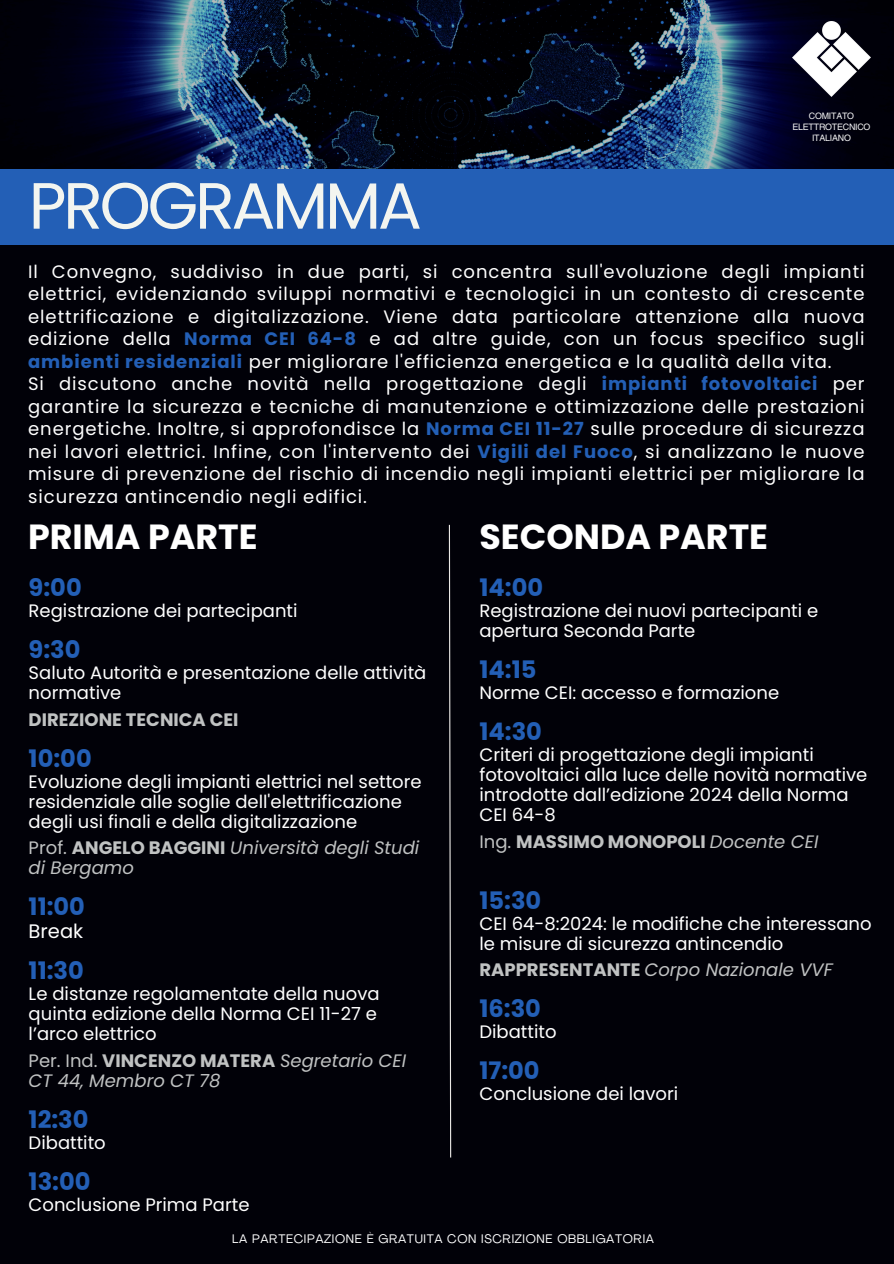
<style>
.page{position:relative;width:894px;height:1264px;background:#fff}
.page>*{position:absolute;margin:0;border:0;box-sizing:border-box;transform-origin:0 0}
.t1{font:65.25px "Poppins";letter-spacing:-.05em;color:#f3f5f0}
.t2{font:700 34.8px "Poppins";color:#fff}
.t3{font:700 24.15px "Poppins";color:#235fb6}
.t4{font:700 24px "Poppins";color:#235fb6}
.t5{font:19.5px "Poppins";color:#fff}
.t6{font:18px/22.5px "Poppins";letter-spacing:.05em;color:#fff}
.t7{font:18px/20px "Poppins";color:#fff}
.t8{font:italic 18px/20px "Poppins";color:#c0c2c2}
.t9{font:700 18px "Poppins";color:#c0c2c2}
.t10{font:12.3px "Agrandir";letter-spacing:.055em;color:#fff}
.t11{font:8.85px/11.1px "Helvetica LT Pro";letter-spacing:-.025em;color:#f1f1f1;text-align:center}
.s1{font-weight:700;color:#235fb6}
.s2{font-style:normal}
.s3{font-weight:700;font-style:normal}
.s4{font-weight:400}
.s5{font-weight:400;font-style:italic}
</style>
<div class="page">
<div style="left:0;top:0;width:893px;height:1263px;background:#010108"></div>
<img style="left:0;top:0;width:893px;height:170px">
<div style="left:0;top:170px;width:893px;height:75px;background:#235fb6"></div>
<svg style="left:448px;top:524px;width:3px;height:634px"></svg>
<img style="left:792px;top:22px;width:78px;height:75px">
<h5 class="t1" style="left:29px;top:160px;width:394px">PROGRAMMA</h5>
<h5 class="t11" style="left:792px;top:111px;width:80px">COMITATO<br>ELETTROTECNICO<br>ITALIANO</h5>
<h5 class="t6" style="left:28px;top:260px;width:837px">Il Convegno, suddiviso in due parti, si concentra sull'evoluzione degli impianti elettrici, evidenziando sviluppi normativi e tecnologici in un contesto di crescente elettrificazione e digitalizzazione. Viene data particolare attenzione alla nuova edizione della <span class="s1">Norma CEI 64-8</span> e ad altre guide, con un focus specifico sugli <span class="s1">ambienti residenziali</span> per migliorare l'efficienza energetica e la qualità della vita.<br>Si discutono anche novità nella progettazione degli <span class="s1">impianti fotovoltaici</span> per garantire la sicurezza e tecniche di manutenzione e ottimizzazione delle prestazioni energetiche. Inoltre, si approfondisce la <span class="s1">Norma CEI 11-27</span> sulle procedure di sicurezza nei lavori elettrici. Infine, con l'intervento dei <span class="s1">Vigili del Fuoco</span>, si analizzano le nuove misure di prevenzione del rischio di incendio negli impianti elettrici per migliorare la sicurezza antincendio negli edifici.</h5>
<h5 class="t2" style="left:28px;top:513px;width:231px">PRIMA PARTE</h5>
<h4 class="t2" style="left:479px;top:513px;width:290px">SECONDA PARTE</h4>
<p class="t3" style="left:29px;top:571px;width:55px">9:00</p>
<p class="t7" style="left:29px;top:601px;width:270px">Registrazione dei partecipanti</p>
<p class="t3" style="left:29px;top:633px;width:53px">9:30</p>
<p class="t7" style="left:29px;top:663px;width:399px">Saluto Autorità e presentazione delle attività normative</p>
<p class="t9" style="left:29px;top:706px;width:211px">DIREZIONE TECNICA CEI</p>
<h1 class="t3" style="left:29px;top:741px;width:65px">10:00</h1>
<h1 class="t7" style="left:29px;top:771px;width:394px">Evoluzione degli impianti elettrici nel settore residenziale alle soglie dell'elettrificazione degli usi finali e della digitalizzazione</h1>
<h5 class="t8" style="left:29px;top:838px;width:392px"><span class="s2">Prof.</span> <span class="s3">ANGELO BAGGINI</span> Università degli Studi di Bergamo</h5>
<h2 class="t4" style="left:29px;top:889px;width:58px">11:00</h2>
<h2 class="t5" style="left:29px;top:917px;width:56px">Break</h2>
<h2 class="t3" style="left:29px;top:954px;width:57px">11:30</h2>
<h2 class="t7" style="left:29px;top:984px;width:352px">Le distanze regolamentate della nuova quinta edizione della Norma CEI 11-27 e l’arco elettrico</h2>
<p class="t8" style="left:29px;top:1050px;width:379px"><span class="s2">Per. Ind.</span> <span class="s3">VINCENZO MATERA</span> Segretario CEI<br>CT 44, Membro CT 78</p>
<h5 class="t3" style="left:29px;top:1102px;width:61px">12:30</h5>
<h5 class="t7" style="left:29px;top:1132px;width:79px">Dibattito</h5>
<h5 class="t3" style="left:29px;top:1164px;width:63px">13:00</h5>
<h5 class="t7" style="left:29px;top:1194px;width:222px">Conclusione Prima Parte</h5>
<h3 class="t3" style="left:479px;top:571px;width:65px">14:00</h3>
<h3 class="t7" style="left:479px;top:601px;width:340px">Registrazione dei nuovi partecipanti e apertura Seconda Parte</h3>
<h5 class="t3" style="left:479px;top:653px;width:58px">14:15</h5>
<h5 class="t7" style="left:479px;top:683px;width:301px">Norme CEI: accesso e formazione</h5>
<h5 class="t3" style="left:479px;top:715px;width:64px">14:30</h5>
<h5 class="t7" style="left:479px;top:745px;width:389px">Criteri di progettazione degli impianti fotovoltaici alla luce delle novità normative introdotte dall’edizione 2024 della Norma CEI 64-8</h5>
<h5 class="t9" style="left:479px;top:828px;width:340px"><span class="s4">Ing.</span> MASSIMO MONOPOLI <span class="s5">Docente CEI</span></h5>
<h5 class="t3" style="left:479px;top:883px;width:63px">15:30</h5>
<h5 class="t7" style="left:479px;top:913px;width:393px">CEI 64-8:2024: le modifiche che interessano le misure di sicurezza antincendio</h5>
<h5 class="t8" style="left:479px;top:960px;width:355px"><span class="s3">RAPPRESENTANTE</span> Corpo Nazionale VVF</h5>
<h5 class="t3" style="left:479px;top:992px;width:63px">16:30</h5>
<h5 class="t7" style="left:479px;top:1022px;width:79px">Dibattito</h5>
<h5 class="t3" style="left:479px;top:1054px;width:62px">17:00</h5>
<h5 class="t7" style="left:479px;top:1084px;width:200px">Conclusione dei lavori</h5>
<h5 class="t10" style="left:232px;top:1233px;width:423px">LA PARTECIPAZIONE È GRATUITA CON ISCRIZIONE OBBLIGATORIA</h5>
</div>
